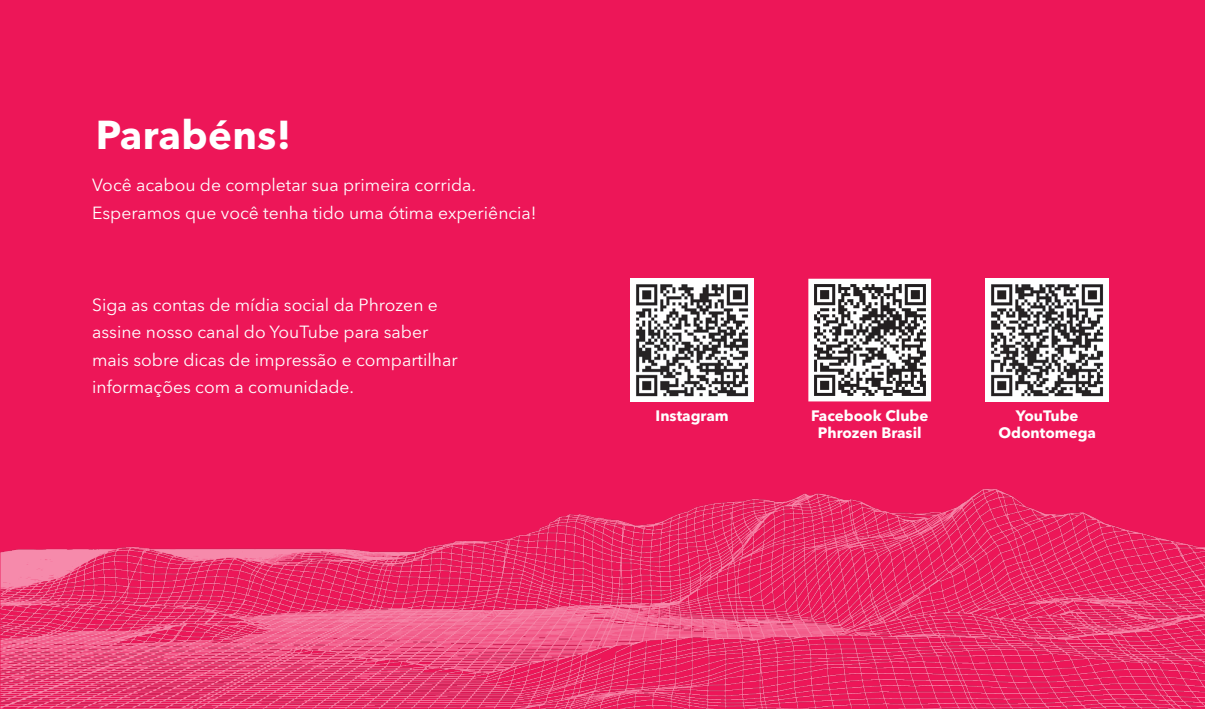
<style>
.page{position:relative;width:1205px;height:709px;background:#fff}
.page>*{position:absolute;margin:0;border:0;box-sizing:border-box;transform-origin:0 0}
.t1{font:700 40px "Avenir Next LT Pro";letter-spacing:.01em;color:#fff}
.t2{font:17.5px/27.5px "Avenir Next LT Pro";color:#fff}
.t3{font:700 15px "Avenir Next LT Pro";color:#fff}
</style>
<div class="page">
<div style="left:1px;top:1px;width:1202px;height:706px;background:#ed1658"></div>
<img style="left:0;top:458px;width:1205px;height:251px">
<img style="left:630px;top:278px;width:123px;height:123px">
<img style="left:986px;top:278px;width:123px;height:123px">
<img style="left:808px;top:278px;width:123px;height:123px">
<p class="t1" style="left:96px;top:110px;width:197px">Parabéns!</p>
<p class="t2" style="left:92px;top:171px;width:385px">Você acabou de completar sua primeira corrida.</p>
<p class="t2" style="left:92px;top:199px;width:446px">Esperamos que você tenha tido uma ótima experiência!</p>
<p class="t2" style="left:92px;top:291px;width:367px">Siga as contas de mídia social da Phrozen e assine nosso canal do YouTube para saber mais sobre dicas de impressão e compartilhar informações com a comunidade.</p>
<p class="t3" style="left:655px;top:406px;width:75px">Instagram</p>
<p class="t3" style="left:1016px;top:406px;width:64px">YouTube</p>
<p class="t3" style="left:998px;top:424px;width:99px">Odontomega</p>
<p class="t3" style="left:811px;top:406px;width:119px">Facebook Clube</p>
<p class="t3" style="left:818px;top:424px;width:105px">Phrozen Brasil</p>
</div>
